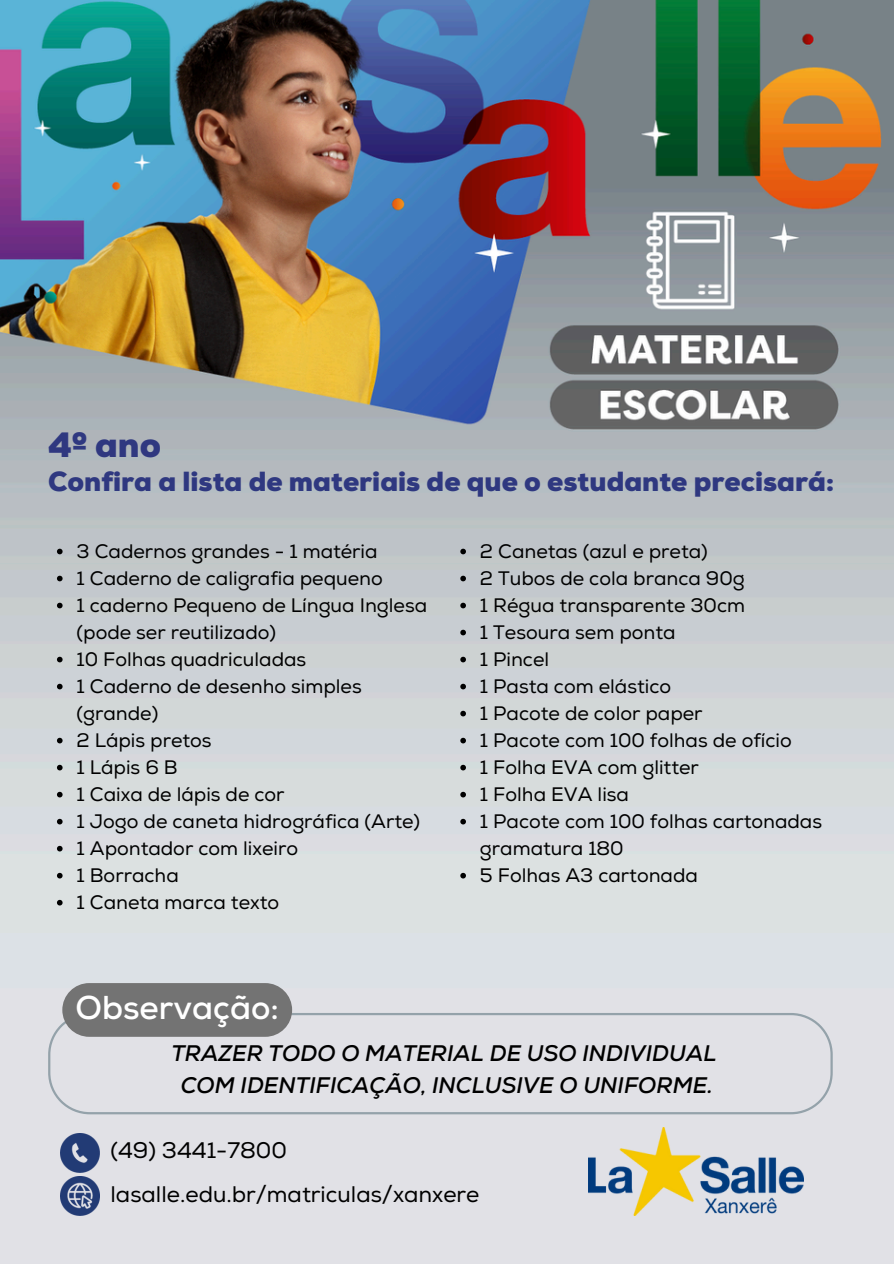
<style>
.page{position:relative;width:894px;height:1264px;background:#fff}
.page>*{position:absolute;margin:0;border:0;box-sizing:border-box;transform-origin:0 0}
.t1{font:900 35.1px "Nexa";color:#2f3880}
.t2{font:700 33px "Nexa";color:#fff}
.t3{font:900 27.6px "Nexa";color:#2f3880}
.t4{font:italic 700 22.5px/31.5px "Nexa";color:#000;text-align:center}
.t5{font:22.5px "Nexa";color:#000}
.t6{font:19.5px/27px "Nexa";color:#000}
</style>
<div class="page">
<img style="left:0;top:0;width:893px;height:1263px">
<img style="left:61px;top:1176px;width:38px;height:39px">
<img style="left:61px;top:1133px;width:38px;height:39px">
<img style="left:588px;top:1127px;width:215px;height:88px">
<div style="left:48px;top:1012px;width:784px;height:102px;background:#e1e1e6"></div>
<div style="left:62px;top:983px;width:230px;height:53px;background:#737373;border-radius:27px"></div>
<svg style="left:57px;top:548px;width:6px;height:6px"></svg>
<svg style="left:57px;top:575px;width:6px;height:6px"></svg>
<svg style="left:57px;top:602px;width:6px;height:6px"></svg>
<svg style="left:57px;top:656px;width:6px;height:6px"></svg>
<svg style="left:57px;top:683px;width:6px;height:6px"></svg>
<svg style="left:57px;top:737px;width:6px;height:6px"></svg>
<svg style="left:57px;top:764px;width:6px;height:6px"></svg>
<svg style="left:57px;top:791px;width:6px;height:6px"></svg>
<svg style="left:57px;top:818px;width:6px;height:6px"></svg>
<svg style="left:57px;top:845px;width:6px;height:6px"></svg>
<svg style="left:57px;top:872px;width:6px;height:6px"></svg>
<svg style="left:57px;top:899px;width:6px;height:6px"></svg>
<svg style="left:460px;top:548px;width:6px;height:6px"></svg>
<svg style="left:460px;top:575px;width:6px;height:6px"></svg>
<svg style="left:460px;top:602px;width:6px;height:6px"></svg>
<svg style="left:460px;top:629px;width:6px;height:6px"></svg>
<svg style="left:460px;top:656px;width:6px;height:6px"></svg>
<svg style="left:460px;top:683px;width:6px;height:6px"></svg>
<svg style="left:460px;top:710px;width:6px;height:6px"></svg>
<svg style="left:460px;top:737px;width:6px;height:6px"></svg>
<svg style="left:460px;top:764px;width:6px;height:6px"></svg>
<svg style="left:460px;top:791px;width:6px;height:6px"></svg>
<svg style="left:460px;top:818px;width:6px;height:6px"></svg>
<svg style="left:460px;top:872px;width:6px;height:6px"></svg>
<p class="t1" style="left:48px;top:424px;width:114px">4º ano</p>
<p class="t3" style="left:48px;top:465px;width:787px">Confira a lista de materiais de que o estudante precisará:</p>
<p class="t6" style="left:77px;top:538px;width:302px">3 Cadernos grandes - 1 matéria</p>
<p class="t6" style="left:77px;top:565px;width:307px">1 Caderno de caligrafia pequeno</p>
<p class="t6" style="left:77px;top:592px;width:352px">1 caderno Pequeno de Língua Inglesa (pode ser reutilizado)</p>
<p class="t6" style="left:77px;top:646px;width:231px">10 Folhas quadriculadas</p>
<p class="t6" style="left:77px;top:673px;width:286px">1 Caderno de desenho simples (grande)</p>
<p class="t6" style="left:77px;top:727px;width:136px">2 Lápis pretos</p>
<p class="t6" style="left:77px;top:754px;width:102px">1 Lápis 6 B</p>
<p class="t6" style="left:77px;top:781px;width:209px">1 Caixa de lápis de cor</p>
<p class="t6" style="left:77px;top:808px;width:345px">1 Jogo de caneta hidrográfica (Arte)</p>
<p class="t6" style="left:77px;top:835px;width:223px">1 Apontador com lixeiro</p>
<p class="t6" style="left:77px;top:862px;width:104px">1 Borracha</p>
<p class="t6" style="left:77px;top:889px;width:204px">1 Caneta marca texto</p>
<p class="t2" style="left:75px;top:988px;width:205px">Observação:</p>
<p class="t6" style="left:480px;top:538px;width:229px">2 Canetas (azul e preta)</p>
<p class="t6" style="left:480px;top:565px;width:266px">2 Tubos de cola branca 90g</p>
<p class="t6" style="left:480px;top:592px;width:266px">1 Régua transparente 30cm</p>
<p class="t6" style="left:480px;top:619px;width:197px">1 Tesoura sem ponta</p>
<p class="t6" style="left:480px;top:646px;width:71px">1 Pincel</p>
<p class="t6" style="left:480px;top:673px;width:193px">1 Pasta com elástico</p>
<p class="t6" style="left:480px;top:700px;width:224px">1 Pacote de color paper</p>
<p class="t6" style="left:480px;top:727px;width:313px">1 Pacote com 100 folhas de ofício</p>
<h1 class="t6" style="left:480px;top:754px;width:220px">1 Folha EVA com glitter</h1>
<h3 class="t6" style="left:480px;top:781px;width:150px">1 Folha EVA lisa</h3>
<p class="t6" style="left:480px;top:808px;width:343px">1 Pacote com 100 folhas cartonadas gramatura 180</p>
<p class="t6" style="left:480px;top:862px;width:219px">5 Folhas A3 cartonada</p>
<p class="t4" style="left:171px;top:1038px;width:546px">TRAZER TODO O MATERIAL DE USO INDIVIDUAL<br>COM IDENTIFICAÇÃO, INCLUSIVE O UNIFORME.</p>
<h1 class="t5" style="left:110px;top:1136px;width:178px">(49) 3441-7800</h1>
<h2 class="t5" style="left:110px;top:1180px;width:370px">lasalle.edu.br/matriculas/xanxere</h2>
</div>
